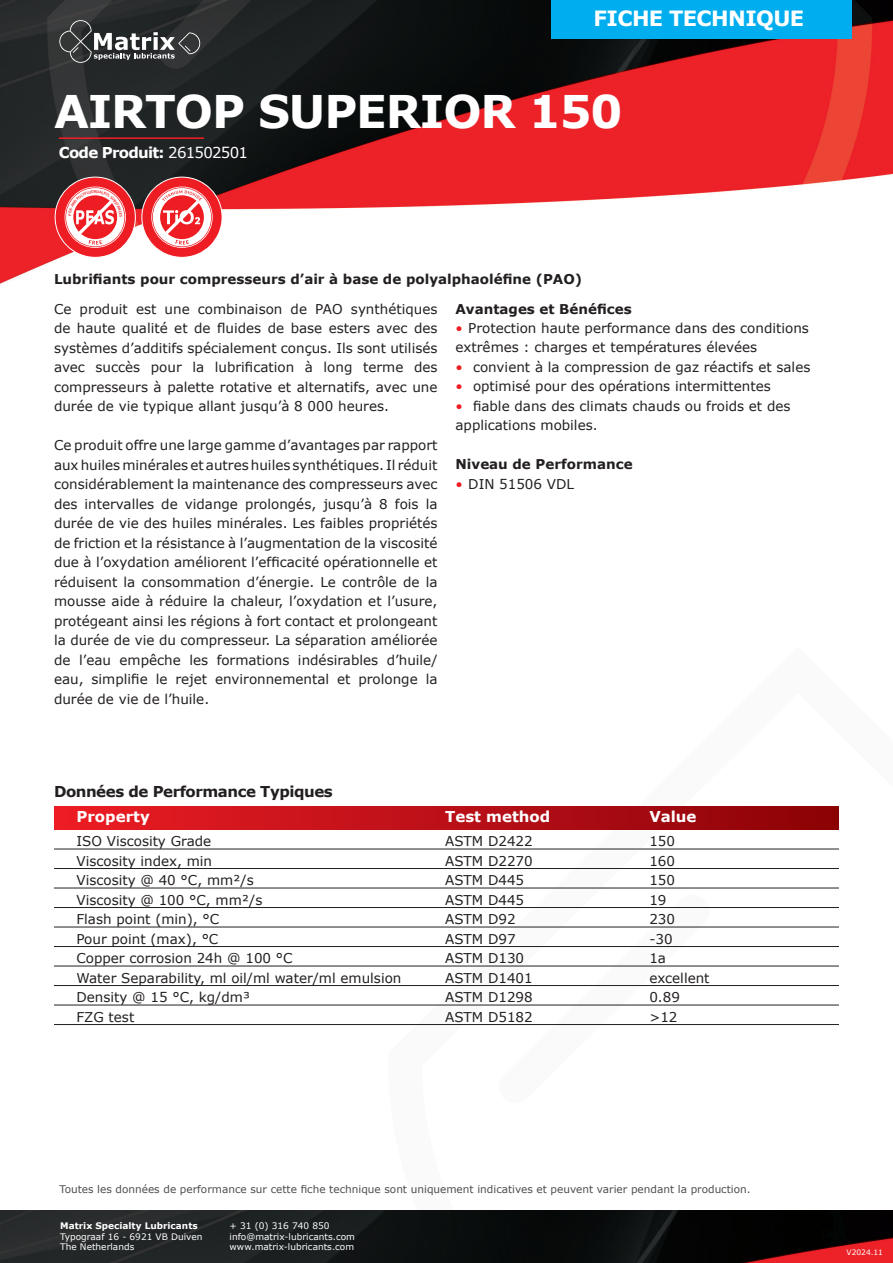
<style>
.page{position:relative;width:893px;height:1263px;background:#fff}
.page>*{position:absolute;margin:0;border:0;box-sizing:border-box;transform-origin:0 0}
.t1{font:700 45px "Verdana";letter-spacing:-.025em;color:#fff}
.t2{font:700 21px "Verdana";letter-spacing:-.03em;color:#fff}
.t3{font:700 15px "Verdana";letter-spacing:-.03em;color:#231f20}
.t4{font:700 15px "Verdana";color:#fff}
.t5{font:700 15px "Verdana";letter-spacing:-.05em;color:#fff}
.t6{font:13.5px/19.5px "Verdana";color:#231f20;text-align:justify}
.t7{font:700 13.5px "Verdana";color:#231f20}
.t8{font:10.5px "Verdana";color:#231f20}
.t9{font:9px/10.5px "Verdana";color:#fff}
.t10{font:700 9px "Verdana";color:#fff}
.t11{font:7.5px "Verdana";color:#fff}
.s1{font-weight:400}
.s2{color:#ee1d23}
</style>
<div class="page">
<img style="left:0;top:0;width:893px;height:284px">
<svg style="left:388px;top:806px;width:505px;height:405px"></svg>
<div style="left:551px;top:0;width:301px;height:38px;background:#00aeef"></div>
<svg style="left:59px;top:20px;width:141px;height:43px;background:#4f5152"></svg>
<img style="left:0;top:1211px;width:893px;height:52px">
<div style="left:54px;top:807px;width:785px;height:23px;background:linear-gradient(to right,#ec1d26,#8a0207)"></div>
<hr style="left:54px;top:849px;width:785px;height:1px;background:#231f20">
<hr style="left:54px;top:868px;width:785px;height:1px;background:#231f20">
<hr style="left:54px;top:888px;width:785px;height:1px;background:#231f20">
<hr style="left:54px;top:907px;width:785px;height:1px;background:#231f20">
<hr style="left:54px;top:927px;width:785px;height:1px;background:#231f20">
<hr style="left:54px;top:946px;width:785px;height:1px;background:#231f20">
<hr style="left:54px;top:966px;width:785px;height:1px;background:#231f20">
<hr style="left:54px;top:985px;width:785px;height:1px;background:#231f20">
<hr style="left:54px;top:1005px;width:785px;height:1px;background:#231f20">
<hr style="left:54px;top:1024px;width:785px;height:1px;background:#231f20">
<hr style="left:59px;top:137px;width:145px;height:2px;background:#ee1d23">
<svg style="left:55px;top:177px;width:168px;height:81px"></svg>
<h2 class="t2" style="left:594px;top:5px;width:212px">FICHE TECHNIQUE</h2>
<h1 class="t1" style="left:54px;top:83px;width:570px">AIRTOP SUPERIOR 150</h1>
<p class="t5" style="left:59px;top:143px;width:191px">Code Produit: <span class="s1">261502501</span></p>
<p class="t7" style="left:54px;top:270px;width:530px">Lubrifiants pour compresseurs d’air à base de polyalphaoléfine (PAO)</p>
<p class="t6" style="left:54px;top:299px;width:385px">Ce produit est une combinaison de PAO synthétiques de haute qualité et de fluides de base esters avec des systèmes d’additifs spécialement conçus. Ils sont utilisés avec succès pour la lubrification à long terme des compresseurs à palette rotative et alternatifs, avec une durée de vie typique allant jusqu’à 8 000 heures.</p>
<p class="t6" style="left:54px;top:436px;width:385px">Ce produit offre une large gamme d’avantages par rapport aux huiles minérales et autres huiles synthétiques. Il réduit considérablement la maintenance des compresseurs avec des intervalles de vidange prolongés, jusqu’à 8 fois la durée de vie des huiles minérales. Les faibles propriétés de friction et la résistance à l’augmentation de la viscosité due à l’oxydation améliorent l’efficacité opérationnelle et réduisent la consommation d’énergie. Le contrôle de la mousse aide à réduire la chaleur, l’oxydation et l’usure, protégeant ainsi les régions à fort contact et prolongeant la durée de vie du compresseur. La séparation améliorée de l’eau empêche les formations indésirables d’huile/ eau, simplifie le rejet environnemental et prolonge la durée de vie de l’huile.</p>
<p class="t7" style="left:455px;top:300px;width:178px">Avantages et Bénéfices</p>
<p class="t6" style="left:455px;top:318px;width:355px"><span class="s2">•</span> Protection haute performance dans des conditions extrêmes : charges et températures élevées</p>
<p class="t6" style="left:455px;top:357px;width:356px"><span class="s2">•</span> convient à la compression de gaz réactifs et sales</p>
<p class="t6" style="left:455px;top:377px;width:317px"><span class="s2">•</span> optimisé pour des opérations intermittentes</p>
<p class="t6" style="left:455px;top:396px;width:336px"><span class="s2">•</span> fiable dans des climats chauds ou froids et des applications mobiles.</p>
<p class="t7" style="left:455px;top:456px;width:179px">Niveau de Performance</p>
<p class="t6" style="left:455px;top:474px;width:120px"><span class="s2">•</span> DIN 51506 VDL</p>
<p class="t3" style="left:54px;top:782px;width:280px">Données de Performance Typiques</p>
<p class="t4" style="left:76px;top:807px;width:75px">Property</p>
<p class="t4" style="left:445px;top:807px;width:107px">Test method</p>
<p class="t4" style="left:649px;top:807px;width:49px">Value</p>
<p class="t6" style="left:76px;top:832px;width:136px">ISO Viscosity Grade</p>
<p class="t6" style="left:445px;top:832px;width:89px">ASTM D2422</p>
<p class="t6" style="left:649px;top:832px;width:27px">150</p>
<p class="t6" style="left:76px;top:851px;width:137px">Viscosity index, min</p>
<p class="t6" style="left:445px;top:851px;width:89px">ASTM D2270</p>
<p class="t6" style="left:649px;top:851px;width:27px">160</p>
<p class="t6" style="left:76px;top:871px;width:179px">Viscosity @ 40 °C, mm²/s</p>
<p class="t6" style="left:445px;top:871px;width:81px">ASTM D445</p>
<p class="t6" style="left:649px;top:871px;width:27px">150</p>
<p class="t6" style="left:76px;top:890px;width:187px">Viscosity @ 100 °C, mm²/s</p>
<p class="t6" style="left:445px;top:890px;width:81px">ASTM D445</p>
<p class="t6" style="left:649px;top:890px;width:19px">19</p>
<p class="t6" style="left:76px;top:910px;width:144px">Flash point (min), °C</p>
<p class="t6" style="left:445px;top:910px;width:72px">ASTM D92</p>
<p class="t6" style="left:649px;top:910px;width:27px">230</p>
<p class="t6" style="left:76px;top:929px;width:143px">Pour point (max), °C</p>
<p class="t6" style="left:445px;top:929px;width:72px">ASTM D97</p>
<p class="t6" style="left:649px;top:929px;width:25px">-30</p>
<p class="t6" style="left:76px;top:949px;width:218px">Copper corrosion 24h @ 100 °C</p>
<p class="t6" style="left:445px;top:949px;width:81px">ASTM D130</p>
<p class="t6" style="left:649px;top:949px;width:18px">1a</p>
<p class="t6" style="left:76px;top:968px;width:326px">Water Separability, ml oil/ml water/ml emulsion</p>
<p class="t6" style="left:445px;top:968px;width:89px">ASTM D1401</p>
<p class="t6" style="left:649px;top:968px;width:62px">excellent</p>
<p class="t6" style="left:76px;top:988px;width:175px">Density @ 15 °C, kg/dm³</p>
<p class="t6" style="left:445px;top:988px;width:89px">ASTM D1298</p>
<p class="t6" style="left:649px;top:988px;width:32px">0.89</p>
<p class="t6" style="left:76px;top:1007px;width:59px">FZG test</p>
<p class="t6" style="left:445px;top:1007px;width:89px">ASTM D5182</p>
<p class="t6" style="left:649px;top:1007px;width:30px">&gt;12</p>
<p class="t8" style="left:59px;top:1183px;width:693px">Toutes les données de performance sur cette fiche technique sont uniquement indicatives et peuvent varier pendant la production.</p>
<p class="t10" style="left:60px;top:1220px;width:139px">Matrix Specialty Lubricants</p>
<p class="t9" style="left:60px;top:1231px;width:144px">Typograaf 16 - 6921 VB Duiven<br>The Netherlands</p>
<p class="t9" style="left:230px;top:1221px;width:127px">+ 31 (0) 316 740 850 info@matrix-lubricants.com www.matrix-lubricants.com</p>
<p class="t11" style="left:847px;top:1247px;width:38px">V2024.11</p>
</div>
